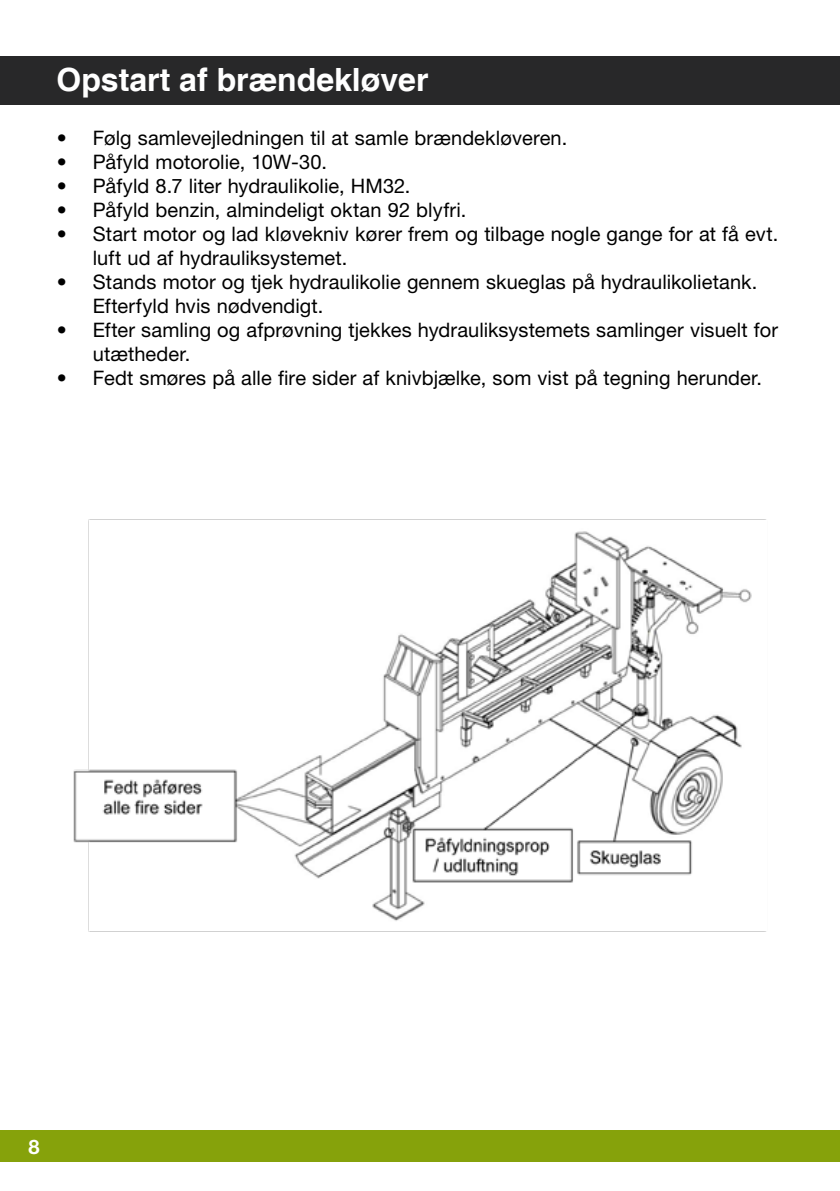
<style>
.page{position:relative;width:840px;height:1191px;background:#fff}
.page>*{position:absolute;margin:0;border:0;box-sizing:border-box;transform-origin:0 0}
.t1{font:700 32px "Helvetica";color:#fff}
.t2{font:20px/24px "Helvetica Neue";letter-spacing:.005em;color:#000}
.t3{font:700 20px "Helvetica Neue";color:#fff}
</style>
<div class="page">
<div style="left:0;top:1130px;width:839px;height:32px;background:#86a20b"></div>
<div style="left:0;top:57px;width:839px;height:48px;background:#282829"></div>
<img style="left:73px;top:519px;width:693px;height:413px">
<hr style="left:839px;top:57px;width:1px;height:48px;background:#282829">
<h1 class="t1" style="left:56px;top:60px;width:373px">Opstart af brændekløver</h1>
<p class="t2" style="left:57px;top:125px;width:511px">• Følg samlevejledningen til at samle brændekløveren.</p>
<p class="t2" style="left:57px;top:149px;width:272px">• Påfyld motorolie, 10W-30.</p>
<p class="t2" style="left:57px;top:173px;width:355px">• Påfyld 8.7 liter hydraulikolie, HM32.</p>
<p class="t2" style="left:57px;top:197px;width:411px">• Påfyld benzin, almindeligt oktan 92 blyfri.</p>
<p class="t2" style="left:93px;top:221px;width:686px;text-indent:-36px">• Start motor og lad kløvekniv kører frem og tilbage nogle gange for at få evt. luft ud af hydrauliksystemet.</p>
<p class="t2" style="left:93px;top:269px;width:665px;text-indent:-36px">• Stands motor og tjek hydraulikolie gennem skueglas på hydraulikolietank.<br>Efterfyld hvis nødvendigt.</p>
<p class="t2" style="left:93px;top:317px;width:686px;text-indent:-36px">• Efter samling og afprøvning tjekkes hydrauliksystemets samlinger visuelt for utætheder.</p>
<p class="t2" style="left:57px;top:365px;width:706px">• Fedt smøres på alle fire sider af knivbjælke, som vist på tegning herunder.</p>
<p class="t3" style="left:28px;top:1134px;width:13px">8</p>
</div>
